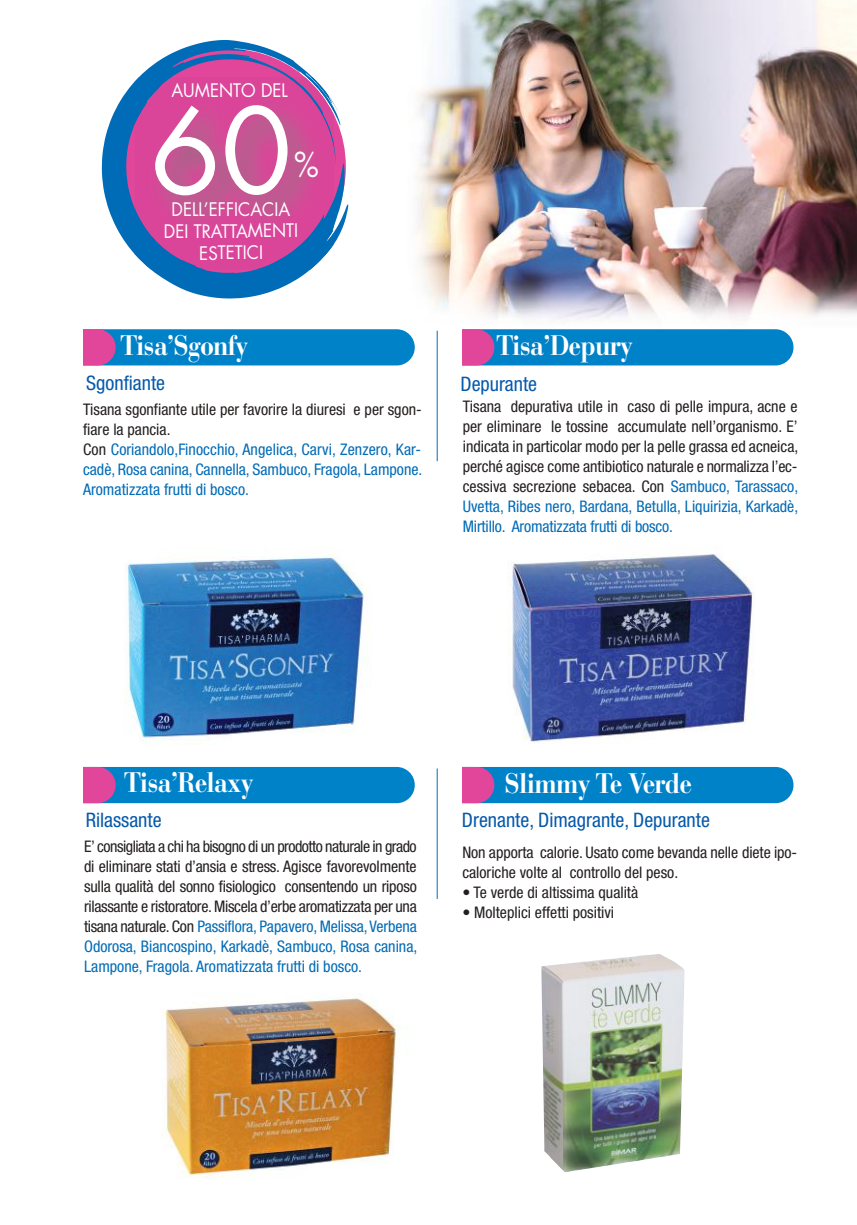
<style>
.page{position:relative;width:857px;height:1225px;background:#fff}
.page>*{position:absolute;margin:0;border:0;box-sizing:border-box;transform-origin:0 0}
.t1{font:115px "Futura";color:#fff}
.t2{font:33.2px "Futura";color:#fff;scale:.93 1}
.t3{font:700 28px "Bauer Bodoni";letter-spacing:-.03em;color:#fff;scale:.9 1}
.t4{font:condensed 20px "Helvetica Neue";color:#0559ab}
.t5{font:18.2px/21.8px "Futura";letter-spacing:-.005em;color:#fff;text-align:center;scale:.93 1}
.t6{font:condensed 16px/20px "Helvetica Neue";color:#241f1f;text-align:justify}
.t7{font:condensed 16px/20px "Helvetica Neue";color:#006bb7}
.s1{color:#241f1f}
.s2{color:#006bb7}
</style>
<div class="page">
<img style="left:319px;top:0;width:537px;height:416px">
<svg style="left:462px;top:329px;width:331px;height:36px;background:#177ec5"></svg>
<svg style="left:462px;top:767px;width:331px;height:36px;background:#167ec5"></svg>
<svg style="left:83px;top:329px;width:331px;height:36px;background:#177ec5"></svg>
<svg style="left:83px;top:767px;width:331px;height:36px;background:#167dc5"></svg>
<hr style="left:436px;top:331px;width:1px;height:130px;background:#006bb7">
<hr style="left:436px;top:768px;width:1px;height:131px;background:#006bb7">
<img style="left:164px;top:998px;width:234px;height:179px">
<img style="left:510px;top:554px;width:245px;height:189px">
<svg style="left:102px;top:40px;width:246px;height:259px"></svg>
<img style="left:135px;top:77px;width:199px;height:192px">
<div style="left:171px;top:82px;width:117px;height:16px;background:#da4599"></div>
<img style="left:541px;top:954px;width:143px;height:218px">
<img style="left:124px;top:553px;width:245px;height:189px">
<p class="t5" style="left:171px;top:81px;width:127px">AUMENTO DEL</p>
<h1 class="t1" style="left:150px;top:98px;width:144px">60</h1>
<p class="t5" style="left:164px;top:200px;width:146px">DELL’EFFICACIA<br>DEI TRATTAMENTI<br>ESTETICI</p>
<h2 class="t2" style="left:294px;top:150px;width:28px">%</h2>
<h3 class="t3" style="left:120px;top:335px;width:143px">Tisa’Sgonfy</h3>
<p class="t4" style="left:86px;top:375px;width:80px">Sgonfiante</p>
<p class="t7" style="left:83px;top:401px;width:340px"><span class="s1">Tisana sgonfiante utile per favorire la diuresi e per sgon&shy;fiare la pancia.<br>Con</span> Coriandolo,Finocchio, Angelica, Carvi, Zenzero, Kar&shy;cadè, Rosa canina, Cannella, Sambuco, Fragola, Lampone.<br>Aromatizzata frutti di bosco.</p>
<h3 class="t3" style="left:496px;top:334px;width:153px">Tisa’Depury</h3>
<p class="t4" style="left:460px;top:377px;width:78px">Depurante</p>
<p class="t6" style="left:462px;top:398px;width:337px">Tisana depurativa utile in caso di pelle impura, acne e per eliminare le tossine accumulate nell’organismo. E’ indicata in particolar modo per la pelle grassa ed acneica, perché agisce come antibiotico naturale e normalizza l’ec&shy;cessiva secrezione sebacea. Con <span class="s2">Sambuco, Tarassaco, Uvetta, Ribes nero, Bardana, Betulla, Liquirizia, Karkadè, Mirtillo. Aromatizzata frutti di bosco.</span></p>
<h3 class="t3" style="left:124px;top:771px;width:145px">Tisa’Relaxy</h3>
<p class="t4" style="left:86px;top:813px;width:77px">Rilassante</p>
<p class="t6" style="left:84px;top:837px;width:334px">E’ consigliata a chi ha bisogno di un prodotto naturale in grado di eliminare stati d’ansia e stress. Agisce favorevolmente sulla qualità del sonno fisiologico consentendo un riposo rilassante e ristoratore. Miscela d’erbe aromatizzata per una tisana naturale. Con <span class="s2">Passiflora, Papavero, Melissa, Verbena Odorosa, Biancospino, Karkadè, Sambuco, Rosa canina, Lampone, Fragola. Aromatizzata frutti di bosco.</span></p>
<h3 class="t3" style="left:504px;top:772px;width:210px">Slimmy Te Verde</h3>
<p class="t4" style="left:461px;top:812px;width:249px">Drenante, Dimagrante, Depurante</p>
<p class="t6" style="left:462px;top:843px;width:336px">Non apporta calorie. Usato come bevanda nelle diete ipo&shy;caloriche volte al controllo del peso.</p>
<p class="t6" style="left:462px;top:883px;width:177px">• Te verde di altissima qualità</p>
<p class="t6" style="left:462px;top:903px;width:153px">• Molteplici effetti positivi</p>
</div>
